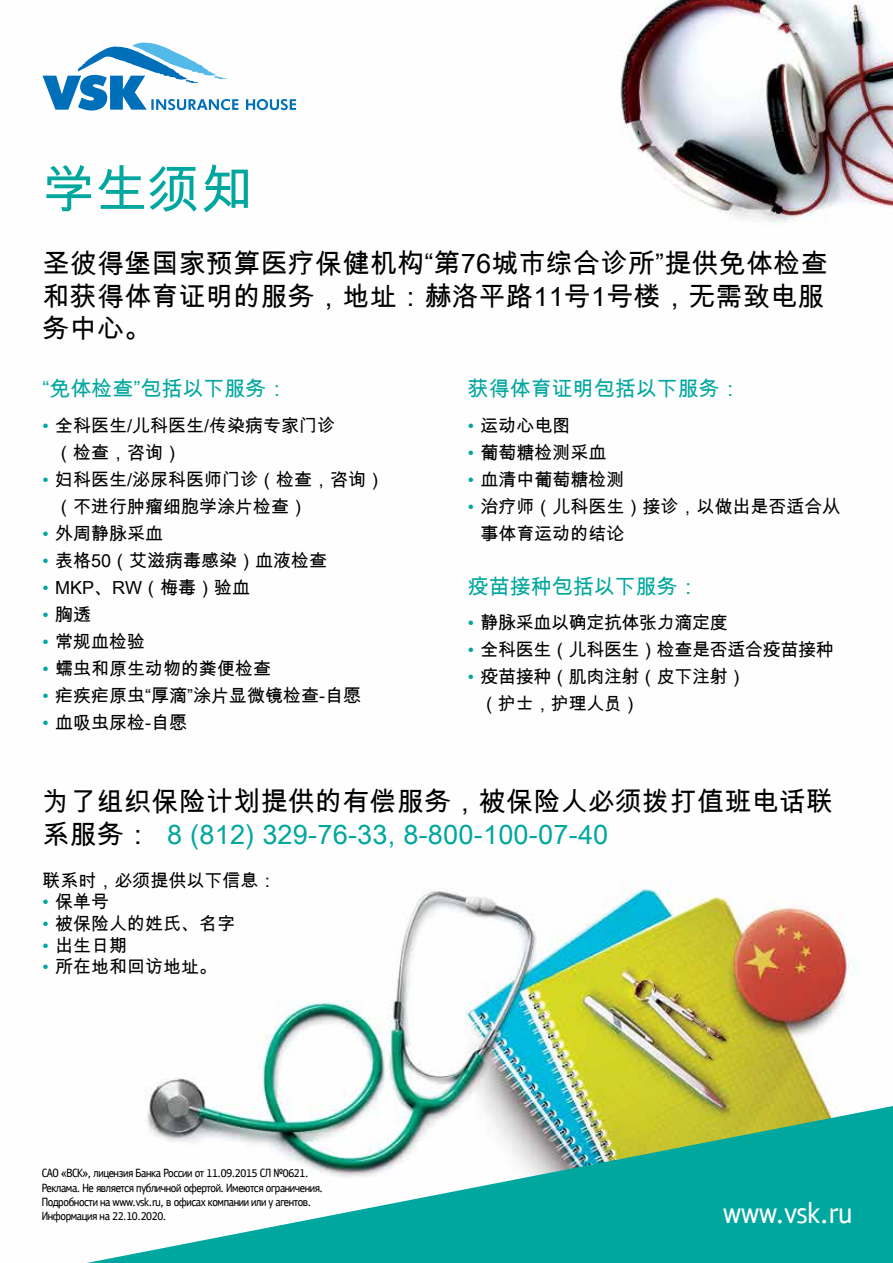
<style>
.page{position:relative;width:893px;height:1263px;background:#fff}
.page>*{position:absolute;margin:0;border:0;box-sizing:border-box;transform-origin:0 0}
.t1{font:52.5px "Arial Unicode MS";color:#00a79e}
.t2{font:30px "PF Bulletin Sans Pro";color:#fff}
.t3{font:27px/32.4px "Arial Unicode MS";letter-spacing:.01em;color:#000}
.t4{font:21px "Arial Unicode MS";color:#00a79e}
.t5{font:18px/27px "Arial Unicode MS";color:#000}
.t6{font:18px/27px "Arial Unicode MS";letter-spacing:-.02em;color:#000}
.t7{font:12px "PF Bulletin Sans Pro";color:#000}
.s1{color:#00a79e}
</style>
<div class="page">
<img style="left:42px;top:0;width:851px;height:1106px">
<svg style="left:87px;top:1106px;width:806px;height:157px;fill:#00a79e"></svg>
<svg style="left:43px;top:42px;width:253px;height:69px"></svg>
<svg style="left:87px;top:1169px;width:235px;height:54px"></svg>
<svg style="left:723px;top:1209px;width:59px;height:14px"></svg>
<svg style="left:809px;top:1202px;width:29px;height:21px"></svg>
<h1 class="t1" style="left:43px;top:152px;width:212px">学生须知</h1>
<h3 class="t3" style="left:43px;top:247px;width:787px">圣彼得堡国家预算医疗保健机构“第76城市综合诊所”提供免体检查和获得体育证明的服务，地址：赫洛平路11号1号楼，无需致电服务中心。</h3>
<p class="t4" style="left:43px;top:374px;width:246px">“免体检查”包括以下服务：</p>
<p class="t5" style="left:55px;top:411px;width:282px;text-indent:-13px"><span class="s1">•</span> 全科医生/儿科医生/传染病专家门诊（检查，咨询）</p>
<p class="t5" style="left:55px;top:465px;width:331px;text-indent:-13px"><span class="s1">•</span> 妇科医生/泌尿科医师门诊（检查，咨询）（不进行肿瘤细胞学涂片检查）</p>
<p class="t5" style="left:43px;top:519px;width:122px"><span class="s1">•</span> 外周静脉采血</p>
<p class="t5" style="left:43px;top:546px;width:286px"><span class="s1">•</span> 表格50（艾滋病毒感染）血液检查</p>
<p class="t5" style="left:43px;top:573px;width:209px"><span class="s1">•</span> MKP、RW（梅毒）验血</p>
<p class="t5" style="left:43px;top:600px;width:50px"><span class="s1">•</span> 胸透</p>
<p class="t5" style="left:43px;top:627px;width:104px"><span class="s1">•</span> 常规血检验</p>
<p class="t5" style="left:43px;top:654px;width:230px"><span class="s1">•</span> 蠕虫和原生动物的粪便检查</p>
<p class="t5" style="left:43px;top:681px;width:320px"><span class="s1">•</span> 疟疾疟原虫“厚滴”涂片显微镜检查-自愿</p>
<p class="t5" style="left:43px;top:708px;width:146px"><span class="s1">•</span> 血吸虫尿检-自愿</p>
<p class="t4" style="left:468px;top:374px;width:274px">获得体育证明包括以下服务：</p>
<p class="t5" style="left:468px;top:411px;width:104px"><span class="s1">•</span> 运动心电图</p>
<p class="t5" style="left:468px;top:438px;width:140px"><span class="s1">•</span> 葡萄糖检测采血</p>
<p class="t5" style="left:468px;top:465px;width:158px"><span class="s1">•</span> 血清中葡萄糖检测</p>
<p class="t5" style="left:480px;top:492px;width:361px;text-indent:-13px"><span class="s1">•</span> 治疗师（儿科医生）接诊，以做出是否适合从事体育运动的结论</p>
<p class="t4" style="left:468px;top:571px;width:232px">疫苗接种包括以下服务：</p>
<p class="t6" style="left:468px;top:609px;width:262px"><span class="s1">•</span> 静脉采血以确定抗体张力滴定度</p>
<p class="t6" style="left:468px;top:636px;width:367px"><span class="s1">•</span> 全科医生（儿科医生）检查是否适合疫苗接种</p>
<p class="t6" style="left:480px;top:663px;width:266px;text-indent:-13px"><span class="s1">•</span> 疫苗接种（肌肉注射（皮下注射）（护士，护理人员）</p>
<h3 class="t3" style="left:43px;top:785px;width:792px">为了组织保险计划提供的有偿服务，被保险人必须拨打值班电话联系服务： <span class="s1">8 (812) 329-76-33, 8-800-100-07-40</span></h3>
<p class="t5" style="left:43px;top:866px;width:236px">联系时，必须提供以下信息：</p>
<p class="t5" style="left:43px;top:888px;width:68px"><span class="s1">•</span> 保单号</p>
<p class="t5" style="left:43px;top:910px;width:194px"><span class="s1">•</span> 被保险人的姓氏、名字</p>
<p class="t5" style="left:43px;top:931px;width:86px"><span class="s1">•</span> 出生日期</p>
<p class="t5" style="left:43px;top:953px;width:176px"><span class="s1">•</span> 所在地和回访地址。</p>
<p class="t7" style="left:136px;top:1195px;width:27px">❖▲ ◆</p>
<h2 class="t2" style="left:784px;top:1196px;width:69px">❖▲ ◆</h2>
</div>
